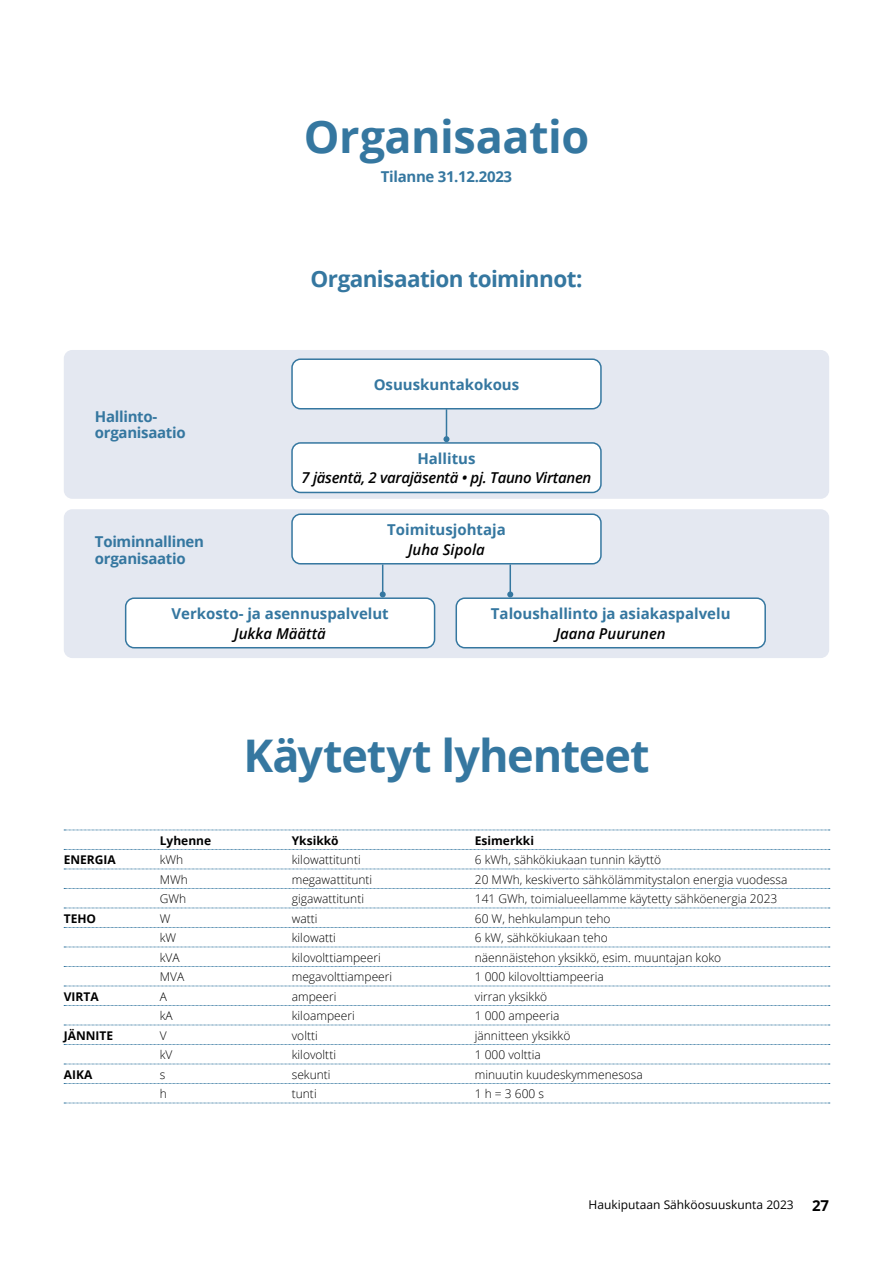
<style>
.page{position:relative;width:893px;height:1263px;background:#fff}
.page>*{position:absolute;margin:0;border:0;box-sizing:border-box;transform-origin:0 0}
.t1{font:700 45px "Open Sans";letter-spacing:-.015em;color:#3577a0}
.t2{font:700 22.5px "Open Sans";letter-spacing:-.025em;color:#3577a0}
.t3{font:700 15px "Open Sans";color:#3577a0}
.t4{font:italic 600 15px "Open Sans";letter-spacing:-.01em;color:#000}
.t5{font:700 15px/16.5px "Open Sans";letter-spacing:-.02em;color:#3577a0}
.t6{font:300 12px "Open Sans";color:#000}
.t7{font:700 12px "Open Sans";color:#000}
.t8{font:12px "Open Sans";color:#000}
.s1{font-weight:700;font-size:15px}
</style>
<div class="page">
<svg style="left:64px;top:830px;width:766px;height:1px"></svg>
<svg style="left:64px;top:849px;width:766px;height:1px"></svg>
<svg style="left:64px;top:869px;width:766px;height:1px"></svg>
<svg style="left:64px;top:888px;width:766px;height:1px"></svg>
<svg style="left:64px;top:908px;width:766px;height:1px"></svg>
<svg style="left:64px;top:927px;width:766px;height:1px"></svg>
<svg style="left:64px;top:947px;width:766px;height:1px"></svg>
<svg style="left:64px;top:966px;width:766px;height:1px"></svg>
<svg style="left:64px;top:986px;width:766px;height:1px"></svg>
<svg style="left:64px;top:1005px;width:766px;height:1px"></svg>
<svg style="left:64px;top:1025px;width:766px;height:1px"></svg>
<svg style="left:64px;top:1044px;width:766px;height:1px"></svg>
<svg style="left:64px;top:1064px;width:766px;height:1px"></svg>
<svg style="left:64px;top:1083px;width:766px;height:1px"></svg>
<svg style="left:64px;top:1103px;width:766px;height:1px"></svg>
<div style="left:64px;top:509px;width:765px;height:149px;background:#e4e8f1;border-radius:9px"></div>
<div style="left:64px;top:350px;width:765px;height:149px;background:#e4e8f1;border-radius:9px"></div>
<div style="left:292px;top:359px;width:309px;height:50px;background:#fff;border-radius:9px"></div>
<div style="left:291px;top:358px;width:311px;height:51px;border:2px solid #3577a0;border-radius:9px"></div>
<div style="left:292px;top:443px;width:309px;height:49px;background:#fff;border-radius:9px"></div>
<div style="left:291px;top:442px;width:311px;height:51px;border:2px solid #3577a0;border-radius:9px"></div>
<div style="left:292px;top:514px;width:309px;height:50px;background:#fff;border-radius:9px"></div>
<div style="left:291px;top:513px;width:311px;height:51px;border:2px solid #3577a0;border-radius:9px"></div>
<div style="left:126px;top:598px;width:309px;height:50px;background:#fff;border-radius:9px"></div>
<div style="left:125px;top:597px;width:310px;height:51px;border:2px solid #3577a0;border-radius:9px"></div>
<div style="left:456px;top:598px;width:309px;height:50px;background:#fff;border-radius:9px"></div>
<div style="left:455px;top:597px;width:311px;height:51px;border:2px solid #3577a0;border-radius:9px"></div>
<hr style="left:446px;top:409px;width:1px;height:30px;background:#3577a0">
<svg style="left:443px;top:436px;width:6px;height:6px"></svg>
<hr style="left:382px;top:564px;width:1px;height:30px;background:#3577a0">
<svg style="left:380px;top:591px;width:6px;height:6px"></svg>
<hr style="left:509px;top:564px;width:2px;height:30px;background:#3577a0">
<svg style="left:507px;top:591px;width:6px;height:6px"></svg>
<h1 class="t1" style="left:304px;top:105px;width:287px">Organisaatio</h1>
<p class="t5" style="left:381px;top:168px;width:133px">Tilanne 31.12.2023</p>
<h2 class="t2" style="left:310px;top:262px;width:274px">Organisaation toiminnot:</h2>
<p class="t5" style="left:95px;top:407px;width:92px">Hallinto&shy;organisaatio</p>
<p class="t5" style="left:95px;top:533px;width:111px">Toiminnallinen organisaatio</p>
<p class="t3" style="left:374px;top:374px;width:147px">Osuuskuntakokous</p>
<p class="t3" style="left:417px;top:448px;width:60px">Hallitus</p>
<p class="t4" style="left:301px;top:467px;width:291px">7 jäsentä, 2 varajäsentä • pj. Tauno Virtanen</p>
<p class="t3" style="left:387px;top:519px;width:120px">Toimitusjohtaja</p>
<p class="t4" style="left:408px;top:539px;width:78px">Juha Sipola</p>
<p class="t3" style="left:171px;top:603px;width:219px">Verkosto- ja asennuspalvelut</p>
<p class="t4" style="left:234px;top:623px;width:93px">Jukka Määttä</p>
<p class="t3" style="left:491px;top:603px;width:241px">Taloushallinto ja asiakaspalvelu</p>
<p class="t4" style="left:556px;top:623px;width:112px">Jaana Puurunen</p>
<h1 class="t1" style="left:243px;top:724px;width:408px">Käytetyt lyhenteet</h1>
<p class="t7" style="left:160px;top:832px;width:53px">Lyhenne</p>
<p class="t7" style="left:292px;top:832px;width:48px">Yksikkö</p>
<p class="t7" style="left:475px;top:832px;width:61px">Esimerkki</p>
<p class="t7" style="left:64px;top:851px;width:54px">ENERGIA</p>
<p class="t6" style="left:160px;top:852px;width:25px">kWh</p>
<p class="t6" style="left:292px;top:852px;width:70px">kilowattitunti</p>
<p class="t6" style="left:475px;top:852px;width:188px">6 kWh, sähkökiukaan tunnin käyttö</p>
<p class="t6" style="left:160px;top:871px;width:30px">MWh</p>
<p class="t6" style="left:292px;top:871px;width:82px">megawattitunti</p>
<p class="t6" style="left:475px;top:871px;width:314px">20 MWh, keskiverto sähkölämmitystalon energia vuodessa</p>
<p class="t6" style="left:160px;top:891px;width:28px">GWh</p>
<p class="t6" style="left:292px;top:891px;width:74px">gigawattitunti</p>
<p class="t6" style="left:475px;top:891px;width:304px">141 GWh, toimialueellamme käytetty sähköenergia 2023</p>
<p class="t7" style="left:64px;top:910px;width:34px">TEHO</p>
<p class="t6" style="left:160px;top:910px;width:12px">W</p>
<p class="t6" style="left:292px;top:910px;width:27px">watti</p>
<p class="t6" style="left:475px;top:910px;width:137px">60 W, hehkulampun teho</p>
<p class="t6" style="left:160px;top:930px;width:18px">kW</p>
<p class="t6" style="left:292px;top:930px;width:46px">kilowatti</p>
<p class="t6" style="left:475px;top:930px;width:135px">6 kW, sähkökiukaan teho</p>
<p class="t6" style="left:160px;top:949px;width:21px">kVA</p>
<p class="t6" style="left:292px;top:949px;width:90px">kilovolttiampeeri</p>
<p class="t6" style="left:475px;top:949px;width:248px">näennäistehon yksikkö, esim. muuntajan koko</p>
<p class="t6" style="left:160px;top:969px;width:26px">MVA</p>
<p class="t6" style="left:292px;top:969px;width:102px">megavolttiampeeri</p>
<p class="t6" style="left:475px;top:969px;width:130px">1 000 kilovolttiampeeria</p>
<p class="t7" style="left:64px;top:988px;width:36px">VIRTA</p>
<p class="t6" style="left:160px;top:988px;width:9px">A</p>
<p class="t6" style="left:292px;top:988px;width:46px">ampeeri</p>
<p class="t6" style="left:475px;top:988px;width:74px">virran yksikkö</p>
<p class="t6" style="left:160px;top:1008px;width:15px">kA</p>
<p class="t6" style="left:292px;top:1008px;width:64px">kiloampeeri</p>
<p class="t6" style="left:475px;top:1008px;width:86px">1 000 ampeeria</p>
<p class="t7" style="left:64px;top:1027px;width:51px">JÄNNITE</p>
<p class="t6" style="left:160px;top:1027px;width:8px">V</p>
<p class="t6" style="left:292px;top:1027px;width:28px">voltti</p>
<p class="t6" style="left:475px;top:1027px;width:97px">jännitteen yksikkö</p>
<p class="t6" style="left:160px;top:1047px;width:14px">kV</p>
<p class="t6" style="left:292px;top:1047px;width:46px">kilovoltti</p>
<p class="t6" style="left:475px;top:1047px;width:68px">1 000 volttia</p>
<p class="t7" style="left:64px;top:1066px;width:30px">AIKA</p>
<p class="t6" style="left:160px;top:1066px;width:7px">s</p>
<p class="t6" style="left:292px;top:1066px;width:40px">sekunti</p>
<p class="t6" style="left:475px;top:1066px;width:170px">minuutin kuudeskymmenesosa</p>
<p class="t6" style="left:160px;top:1086px;width:9px">h</p>
<p class="t6" style="left:292px;top:1086px;width:26px">tunti</p>
<p class="t6" style="left:475px;top:1086px;width:71px">1 h = 3 600 s</p>
<p class="t8" style="left:589px;top:1197px;width:242px">Haukiputaan Sähköosuuskunta 2023 <span class="s1">27</span></p>
</div>
